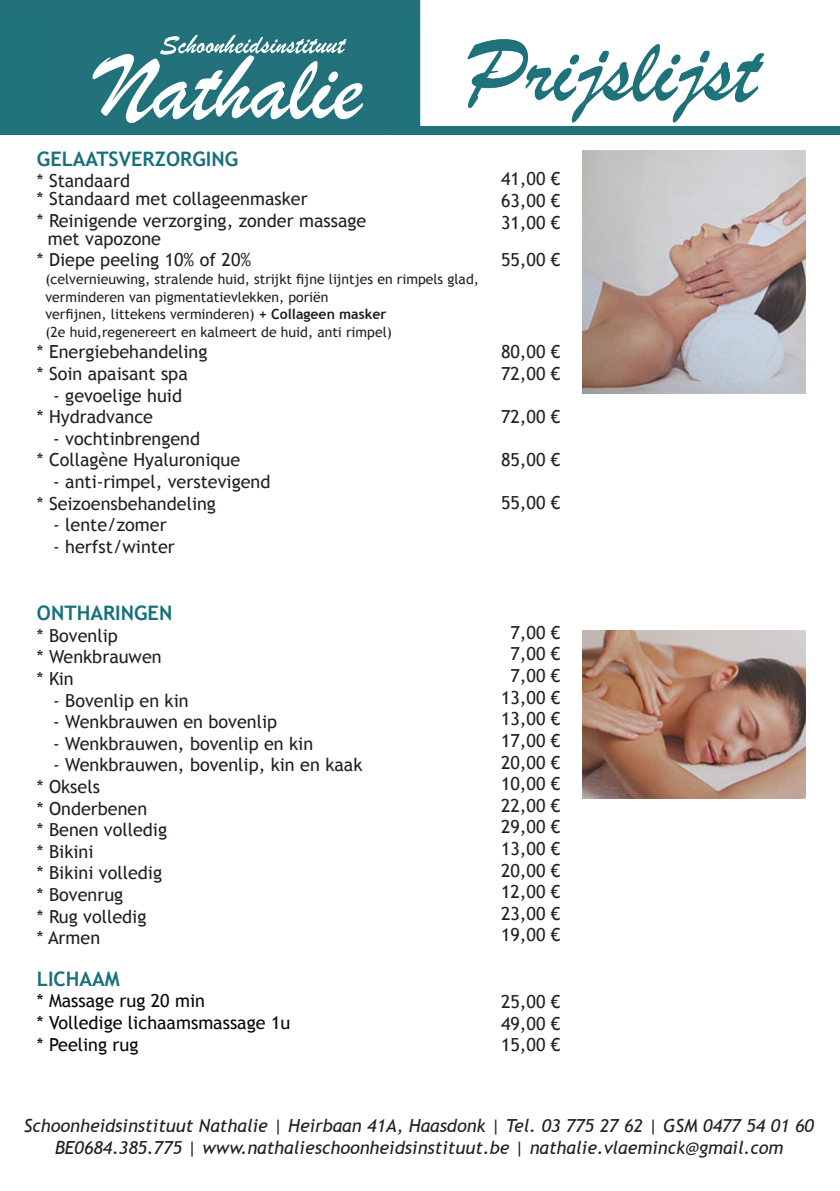
<style>
.page{position:relative;width:840px;height:1191px;background:#fff}
.page>*{position:absolute;margin:0;border:0;box-sizing:border-box;transform-origin:0 0}
.t1{font:700 20px "Trebuchet MS";color:#16717b}
.t2{font:18px/21.6px "Trebuchet MS";color:#231f20}
.t3{font:italic 18px/21.6px "Trebuchet MS";color:#231f20;text-align:center}
.t4{font:18px/21.6px "Trebuchet MS";color:#080704}
.t5{font:14px/17.6px "Trebuchet MS";color:#231f20}
.s1{font-weight:700}
</style>
<div class="page">
<img style="left:582px;top:630px;width:223px;height:168px">
<img style="left:0;top:0;width:839px;height:135px">
<img style="left:582px;top:151px;width:223px;height:242px">
<p class="t1" style="left:37px;top:151px;width:203px">GELAATSVERZORGING</p>
<p class="t2" style="left:37px;top:173px;width:272px;line-height:18px">* Standaard<br>* Standaard met collageenmasker</p>
<p class="t2" style="left:48px;top:213px;width:320px;line-height:18px;text-indent:-11px">* Reinigende verzorging, zonder massage met vapozone</p>
<p class="t2" style="left:37px;top:251px;width:216px">* Diepe peeling 10% of 20%</p>
<p class="t5" style="left:45px;top:271px;width:435px">(celvernieuwing, stralende huid, strĳkt fijne lĳntjes en rimpels glad, verminderen van pigmentatievlekken, poriën<br>verfijnen, littekens verminderen) <span class="s1">+ Collageen masker<br></span>(2e huid,regenereert en kalmeert de huid, anti rimpel)</p>
<p class="t2" style="left:37px;top:343px;width:172px">* Energiebehandeling * Soin apaisant spa</p>
<p class="t2" style="left:37px;top:386px;width:146px;text-indent:16px">- gevoelige huid * Hydradvance</p>
<p class="t2" style="left:37px;top:429px;width:204px;text-indent:16px">- vochtinbrengend<br>* Collagène Hyaluronique</p>
<p class="t2" style="left:37px;top:472px;width:235px;text-indent:16px">- anti-rimpel, verstevigend * Seizoensbehandeling</p>
<p class="t2" style="left:53px;top:516px;width:115px">- lente/zomer</p>
<p class="t2" style="left:53px;top:537px;width:123px">- herfst/winter</p>
<p class="t1" style="left:37px;top:605px;width:137px">ONTHARINGEN</p>
<p class="t2" style="left:37px;top:626px;width:126px">* Bovenlip<br>* Wenkbrauwen * Kin</p>
<p class="t2" style="left:53px;top:691px;width:137px">- Bovenlip en kin</p>
<p class="t2" style="left:53px;top:712px;width:225px">- Wenkbrauwen en bovenlip</p>
<p class="t2" style="left:53px;top:734px;width:261px">- Wenkbrauwen, bovenlip en kin</p>
<p class="t2" style="left:37px;top:756px;width:327px;text-indent:16px">- Wenkbrauwen, bovenlip, kin en kaak * Oksels<br>* Onderbenen<br>* Benen volledig<br>* Bikini<br>* Bikini volledig<br>* Bovenrug<br>* Rug volledig<br>* Armen</p>
<p class="t1" style="left:37px;top:971px;width:84px">LICHAAM</p>
<p class="t4" style="left:37px;top:991px;width:255px">* Massage rug 20 min<br>* Volledige lichaamsmassage 1u * Peeling rug</p>
<p class="t2" style="left:501px;top:170px;width:61px;text-align:justify">41,00 € 63,00 € 31,00 €</p>
<p class="t2" style="left:501px;top:250px;width:61px">55,00 €</p>
<p class="t2" style="left:501px;top:342px;width:61px">80,00 €<br>72,00 €</p>
<p class="t2" style="left:501px;top:407px;width:61px">72,00 €</p>
<p class="t2" style="left:501px;top:450px;width:61px">85,00 €</p>
<p class="t2" style="left:501px;top:493px;width:61px">55,00 €</p>
<p class="t2" style="left:501px;top:623px;width:61px;text-align:center">7,00 €<br>7,00 €<br>7,00 €<br>13,00 €<br>13,00 €<br>17,00 €<br>20,00 €<br>10,00 €<br>22,00 €<br>29,00 €<br>13,00 €<br>20,00 €<br>12,00 €<br>23,00 €<br>19,00 €</p>
<p class="t2" style="left:501px;top:992px;width:61px;text-align:justify">25,00 € 49,00 € 15,00 €</p>
<p class="t3" style="left:24px;top:1116px;width:791px">Schoonheidsinstituut Nathalie | Heirbaan 41A, Haasdonk | Tel. 03 775 27 62 | GSM 0477 54 01 60<br>BE0684.385.775 | www.nathalieschoonheidsinstituut.be | nathalie.vlaeminck@gmail.com</p>
</div>
